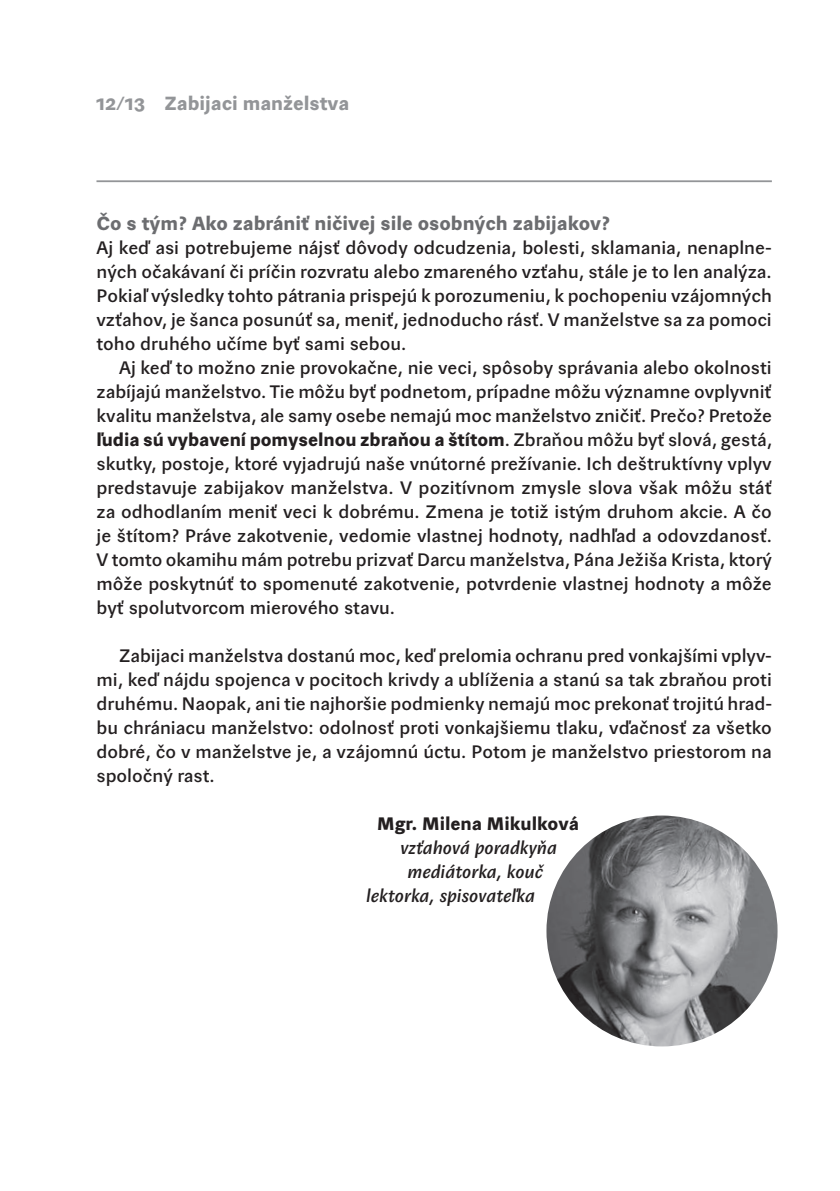
<style>
.page{position:relative;width:840px;height:1191px;background:#fff}
.page>*{position:absolute;margin:0;border:0;box-sizing:border-box;transform-origin:0 0}
.t1{font:900 19px "Josef Sans";color:#6c6d70}
.t2{font:900 19px "Josef Sans";color:#939598}
.t3{font:500 18px/24px "Josef Sans";color:#231f20;text-align:justify}
.t4{font:italic 500 18px "Josef Sans";color:#231f20}
.t5{font:900 18px "Josef Sans";color:#231f20}
.s1{font-weight:500}
.s2{font-weight:900}
</style>
<div class="page">
<hr style="left:96px;top:180px;width:675px;height:2px;background:#939598">
<img style="left:546px;top:815px;width:231px;height:231px;border-radius:115px">
<p class="t2" style="left:96px;top:92px;width:254px">12<span class="s1">/</span>13 Zabijaci manželstva</p>
<p class="t1" style="left:96px;top:212px;width:515px">Čo s tým? Ako zabrániť ničivej sile osobných zabijakov?</p>
<p class="t3" style="left:96px;top:236px;width:676px">Aj keď asi potrebujeme nájsť dôvody odcudzenia, bolesti, sklamania, nenaplne&shy;ných očakávaní či príčin rozvratu alebo zmareného vzťahu, stále je to len analýza.<br>Pokiaľ výsledky tohto pátrania prispejú k porozumeniu, k pochopeniu vzájomných vzťahov, je šanca posunúť sa, meniť, jednoducho rásť. V manželstve sa za pomoci toho druhého učíme byť sami sebou.</p>
<p class="t3" style="left:96px;top:356px;width:676px;text-indent:23px">Aj keď to možno znie provokačne, nie veci, spôsoby správania alebo okolnosti zabíjajú manželstvo. Tie môžu byť podnetom, prípadne môžu významne ovplyvniť kvalitu manželstva, ale samy osebe nemajú moc manželstvo zničiť. Prečo? Pretože <span class="s2">ľudia sú vybavení pomyselnou zbraňou a štítom</span>. Zbraňou môžu byť slová, gestá, skutky, postoje, ktoré vyjadrujú naše vnútorné prežívanie. Ich deštruktívny vplyv predstavuje zabijakov manželstva. V pozitívnom zmysle slova však môžu stáť za odhodlaním meniť veci k dobrému. Zmena je totiž istým druhom akcie. A čo je štítom? Práve zakotvenie, vedomie vlastnej hodnoty, nadhľad a odovzdanosť.<br>V tomto okamihu mám potrebu prizvať Darcu manželstva, Pána Ježiša Krista, ktorý môže poskytnúť to spomenuté zakotvenie, potvrdenie vlastnej hodnoty a môže byť spolutvorcom mierového stavu.</p>
<p class="t3" style="left:96px;top:644px;width:677px;text-indent:23px">Zabijaci manželstva dostanú moc, keď prelomia ochranu pred vonkajšími vplyv&shy;mi, keď nájdu spojenca v pocitoch krivdy a ublíženia a stanú sa tak zbraňou proti druhému. Naopak, ani tie najhoršie podmienky nemajú moc prekonať trojitú hrad&shy;bu chrániacu manželstvo: odolnosť proti vonkajšiemu tlaku, vďačnosť za všetko dobré, čo v manželstve je, a vzájomnú úctu. Potom je manželstvo priestorom na spoločný rast.</p>
<p class="t5" style="left:377px;top:813px;width:203px">Mgr. Milena Mikulková</p>
<p class="t4" style="left:400px;top:837px;width:158px">vzťahová poradkyňa</p>
<p class="t4" style="left:407px;top:861px;width:137px">mediátorka, kouč</p>
<p class="t4" style="left:366px;top:885px;width:170px">lektorka, spisovateľka</p>
</div>
